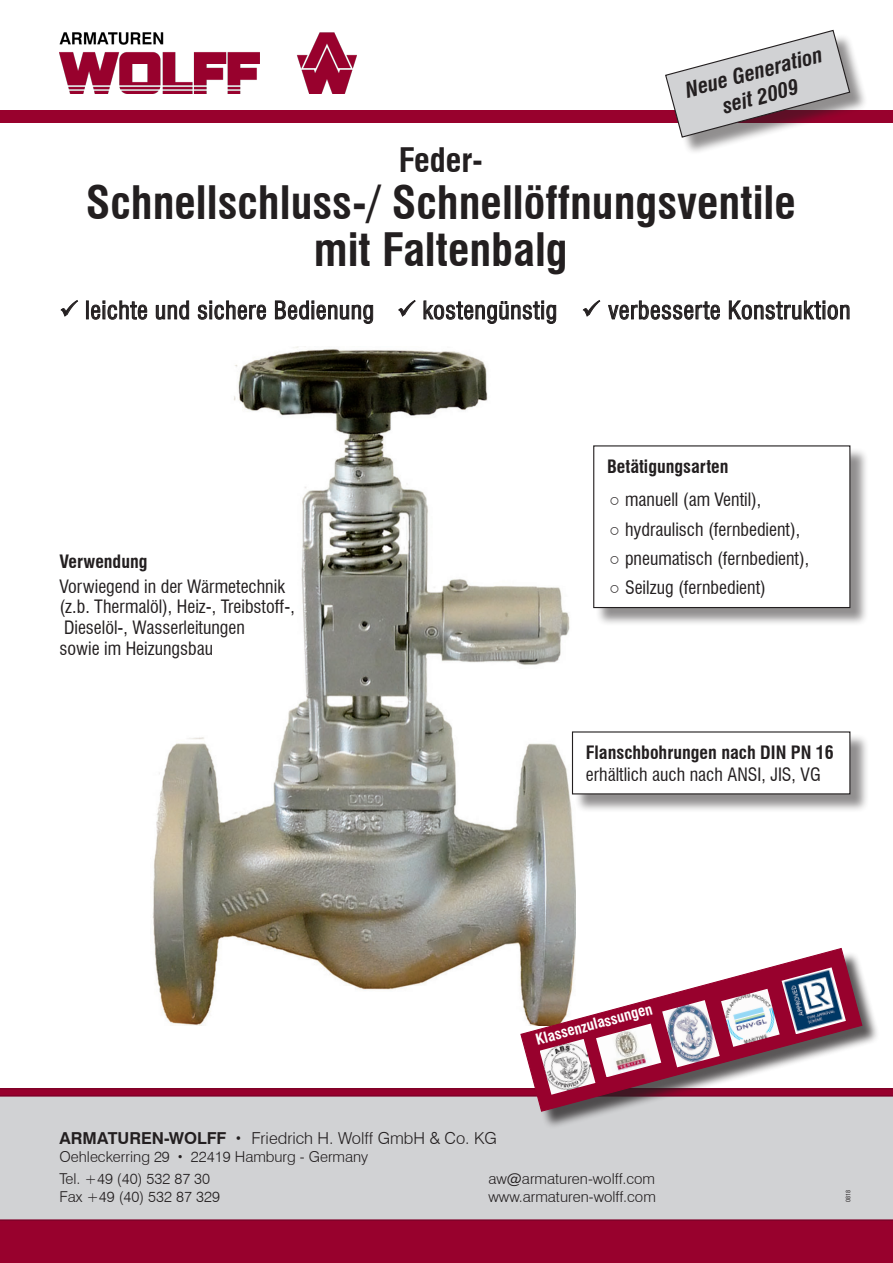
<style>
.page{position:relative;width:893px;height:1263px;background:#fff}
.page>*{position:absolute;margin:0;border:0;box-sizing:border-box;transform-origin:0 0}
.t1{font:700 condensed 45px "Swiss 721 BT";color:#231f20}
.t2{font:700 condensed 33px "Swiss 721 BT";color:#231f20}
.Aufzählung_Häkchen_A{font:condensed 24px "Swiss 721 BT";letter-spacing:.025em;color:#231f20}
.t3{font:italic 700 condensed 21px/25.2px "Swiss 721 BT";color:#231f20;text-align:center}
.t4{font:condensed 18px/21.6px "Swiss 721 BT";color:#231f20}
.t5{font:700 condensed 18px "Swiss 721 BT";color:#231f20}
.t6{font:300 16.5px "Swiss 721 BT";color:#231f20}
.t7{font:300 15px "Swiss 721 BT";color:#231f20}
.t8{font:700 condensed 15px "Swiss 721 BT";color:#fff}
.t9{font:condensed 6px "Swiss 721 BT";color:#231f20}
.s1{font-family:"Arial";font-stretch:normal}
.s2{font-weight:700}
.s3{font-weight:900}
.s4{font-weight:400}
</style>
<div class="page">
<div style="left:0;top:110px;width:893px;height:13px;background:#98012d"></div>
<img style="left:60px;top:32px;width:297px;height:61px">
<div style="left:0;top:1092px;width:893px;height:137px;background:#d1d2d4"></div>
<svg style="left:0;top:1088px;width:893px;height:8px"></svg>
<div style="left:0;top:1219px;width:893px;height:44px;background:#98012d"></div>
<div style="left:667px;top:32px;width:212px;height:130px;background:#231f20;opacity:.5"></div>
<svg style="left:665px;top:29px;width:186px;height:109px"></svg>
<img style="left:152px;top:347px;width:424px;height:679px">
<div style="left:595px;top:448px;width:280px;height:185px;background:#231f20;opacity:.5"></div>
<div style="left:594px;top:446px;width:256px;height:161px;background:#fff"></div>
<div style="left:593px;top:445px;width:257px;height:163px;border:1px solid #231f20"></div>
<div style="left:574px;top:734px;width:305px;height:86px;background:#231f20;opacity:.5"></div>
<div style="left:572px;top:732px;width:278px;height:62px;background:#fff"></div>
<svg style="left:86px;top:300px;width:61px;height:20px"></svg>
<svg style="left:156px;top:300px;width:33px;height:20px"></svg>
<svg style="left:198px;top:300px;width:68px;height:20px"></svg>
<svg style="left:275px;top:300px;width:98px;height:24px"></svg>
<svg style="left:729px;top:300px;width:121px;height:20px"></svg>
<div style="left:523px;top:950px;width:365px;height:186px;background:#231f20;opacity:.75"></div>
<svg style="left:520px;top:947px;width:343px;height:165px"></svg>
<img style="left:782px;top:967px;width:64px;height:67px">
<img style="left:596px;top:1023px;width:65px;height:54px">
<img style="left:662px;top:1000px;width:58px;height:67px">
<img style="left:721px;top:989px;width:59px;height:58px">
<img style="left:540px;top:1039px;width:55px;height:56px">
<svg style="left:61px;top:300px;width:17px;height:17px"></svg>
<svg style="left:398px;top:300px;width:158px;height:24px"></svg>
<svg style="left:583px;top:300px;width:137px;height:20px"></svg>
<p class="t3" style="left:683px;top:78px;width:143px;rotate:-15deg">Neue Generation seit 2009</p>
<p class="t2" style="left:399px;top:141px;width:86px">Feder-</p>
<p class="t1" style="left:86px;top:176px;width:712px">Schnellschluss-/ Schnellöffnungsventile</p>
<p class="t1" style="left:314px;top:222px;width:255px">mit Faltenbalg</p>
<p class="Aufzählung_Häkchen_A" style="left:85px;top:296px;width:290px">leichte und sichere Bedienung</p>
<p class="Aufzählung_Häkchen_A" style="left:423px;top:296px;width:136px">kostengünstig</p>
<p class="Aufzählung_Häkchen_A" style="left:608px;top:296px;width:244px">verbesserte Konstruktion</p>
<p class="t5" style="left:60px;top:550px;width:90px">Verwendung</p>
<p class="t4" style="left:60px;top:575px;width:227px">Vorwiegend in der Wärmetechnik</p>
<p class="t4" style="left:60px;top:596px;width:237px">(z.b. Thermalöl), Heiz-, Treibstoff-,</p>
<p class="t4" style="left:64px;top:617px;width:182px">Dieselöl-, Wasserleitungen</p>
<p class="t4" style="left:60px;top:637px;width:155px">sowie im Heizungsbau</p>
<p class="t5" style="left:607px;top:456px;width:123px">Betätigungsarten</p>
<p class="t4" style="left:609px;top:489px;width:154px"><span class="s1">○</span> manuell (am Ventil),</p>
<p class="t4" style="left:609px;top:518px;width:193px"><span class="s1">○</span> hydraulisch (fernbedient),</p>
<p class="t4" style="left:609px;top:548px;width:202px"><span class="s1">○</span> pneumatisch (fernbedient),</p>
<p class="t4" style="left:609px;top:577px;width:158px"><span class="s1">○</span> Seilzug (fernbedient)</p>
<p class="t4" style="left:586px;top:742px;width:250px"><span class="s2">Flanschbohrungen nach DIN PN 16 </span>erhältlich auch nach ANSI, JIS, VG</p>
<p class="t8" style="left:534px;top:1031px;width:122px;rotate:-15deg">Klassenzulassungen</p>
<p class="t6" style="left:60px;top:1128px;width:439px"><span class="s2">ARMATUREN-WOLFF</span> <span class="s3">∙</span> Friedrich H. Wolff GmbH &amp; Co. KG</p>
<p class="t7" style="left:60px;top:1147px;width:310px">Oehleckerring 29 <span class="s3">∙</span> 22419 Hamburg - Germany</p>
<p class="t7" style="left:60px;top:1169px;width:152px">Tel. +49 (40) 532 87 30</p>
<p class="t7" style="left:489px;top:1169px;width:168px">aw<span class="s4">@</span>armaturen-wolff.com</p>
<p class="t7" style="left:60px;top:1187px;width:162px">Fax +49 (40) 532 87 329</p>
<p class="t7" style="left:489px;top:1187px;width:169px">www.armaturen-wolff.com</p>
<p class="t9" style="left:845px;top:1202px;width:13px;rotate:-90deg">0818</p>
</div>
